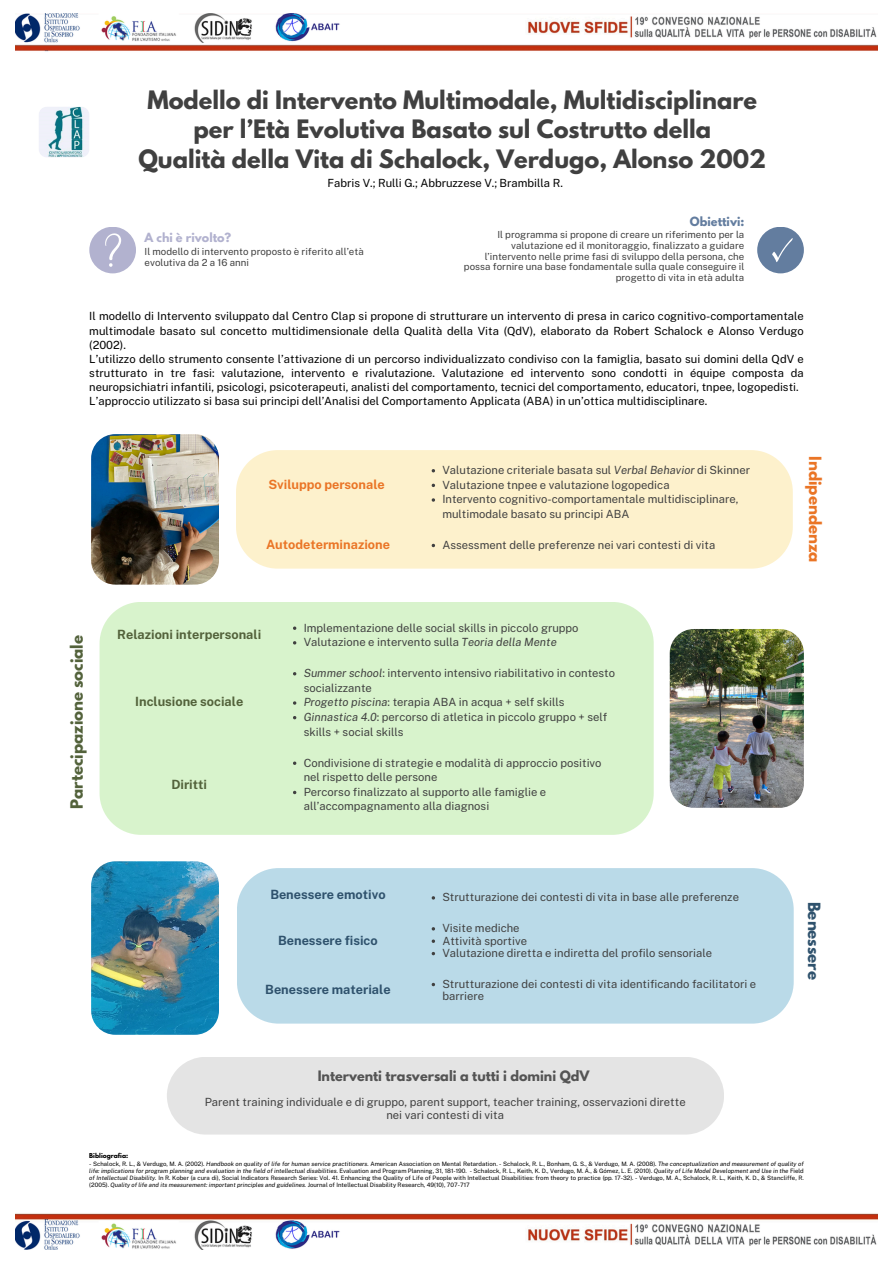
<style>
.page{position:relative;width:893px;height:1263px;background:#fff}
.page>*{position:absolute;margin:0;border:0;box-sizing:border-box;transform-origin:0 0}
.t1{font:700 22.5px/29.2px "League Spartan";color:#404040;text-align:center}
.t2{font:700 15px "League Spartan";color:#53623b}
.t3{font:700 15px "League Spartan";color:#ea7526}
.t4{font:700 15px "League Spartan";color:#2f526d}
.t5{font:700 12.75px "Public Sans";color:#2f526d}
.t6{font:700 12.75px "Public Sans";color:#53623b}
.t7{font:700 12.75px "League Spartan";color:#545454}
.t8{font:700 12.75px "Public Sans";color:#ea7526}
.t9{font:11.25px/14.6px "Public Sans";color:#404040}
.t10{font:11.25px/14.1px "Public Sans";color:#000}
.t11{font:700 11.25px "League Spartan";color:#b2b2cf}
.t12{font:700 11.25px "League Spartan";color:#637d9f}
.t13{font:9.75px/10.6px "Public Sans";color:#404040;text-align:right}
.t14{font:6px/7px "Public Sans";color:#000;text-align:justify}
.t15{font:700 6px "League Spartan";color:#000}
.s1{font-style:italic}
</style>
<div class="page">
<img style="left:15px;top:13px;width:863px;height:1236px">
<div style="left:89px;top:227px;width:47px;height:46px;background:#b2b2cf;border-radius:50%"></div>
<div style="left:236px;top:450px;width:556px;height:119px;background:#fdf1cc"></div>
<div style="left:100px;top:602px;width:554px;height:233px;background:#d8f3cc"></div>
<div style="left:237px;top:868px;width:556px;height:155px;background:#badae8"></div>
<div style="left:167px;top:1057px;width:557px;height:77px;background:#e4e4e4"></div>
<div style="left:757px;top:227px;width:47px;height:46px;background:#637d9f;border-radius:50%"></div>
<img style="left:670px;top:629px;width:133px;height:179px;border-radius:24px">
<img style="left:91px;top:861px;width:128px;height:173px;border-radius:24px">
<img style="left:91px;top:434px;width:128px;height:151px;border-radius:24px">
<svg style="left:105px;top:233px;width:16px;height:34px"></svg>
<svg style="left:772px;top:238px;width:21px;height:24px"></svg>
<img style="left:39px;top:107px;width:50px;height:50px;border-radius:8px">
<svg style="left:432px;top:498px;width:3px;height:4px"></svg>
<svg style="left:293px;top:626px;width:3px;height:4px"></svg>
<svg style="left:293px;top:701px;width:3px;height:4px"></svg>
<svg style="left:293px;top:761px;width:3px;height:4px"></svg>
<svg style="left:432px;top:939px;width:3px;height:4px"></svg>
<p class="t1" style="left:138px;top:88px;width:629px">Modello di Intervento Multimodale, Multidisciplinare per l’Età Evolutiva Basato sul Costrutto della<br>Qualità della Vita di Schalock, Verdugo, Alonso 2002</p>
<h2 class="t10" style="left:327px;top:176px;width:237px">Fabris V.; Rulli G.; Abbruzzese V.; Brambilla R.</h2>
<p class="t11" style="left:145px;top:231px;width:88px">A chi è rivolto?</p>
<p class="t13" style="left:145px;top:245px;width:221px;line-height:11.2px;text-align:left">Il modello di intervento proposto è riferito all’età evolutiva da 2 a 16 anni</p>
<h5 class="t12" style="left:690px;top:216px;width:56px">Obiettivi:</h5>
<h5 class="t13" style="left:464px;top:229px;width:282px">Il programma si propone di creare un riferimento per la valutazione ed il monitoraggio, finalizzato a guidare l’intervento nelle prime fasi di sviluppo della persona, che possa fornire una base fondamentale sulla quale conseguire il progetto di vita in età adulta</h5>
<p class="t10" style="left:89px;top:309px;width:716px">Il modello di Intervento sviluppato dal Centro Clap si propone di strutturare un intervento di presa in carico cognitivo-comportamentale multimodale basato sul concetto multidimensionale della Qualità della Vita (QdV), elaborato da Robert Schalock e Alonso Verdugo (2002).<br>L’utilizzo dello strumento consente l’attivazione di un percorso individualizzato condiviso con la famiglia, basato sui domini della QdV e strutturato in tre fasi: valutazione, intervento e rivalutazione. Valutazione ed intervento sono condotti in équipe composta da neuropsichiatri infantili, psicologi, psicoterapeuti, analisti del comportamento, tecnici del comportamento, educatori, tnpee, logopedisti.<br>L’approccio utilizzato si basa sui principi dell’Analisi del Comportamento Applicata (ABA) in un’ottica multidisciplinare.</p>
<h3 class="t2" style="left:69px;top:809px;width:175px;rotate:-90deg">Partecipazione sociale</h3>
<p class="t8" style="left:268px;top:477px;width:118px">Sviluppo personale</p>
<h4 class="t8" style="left:266px;top:537px;width:125px">Autodeterminazione</h4>
<p class="t9" style="left:442px;top:463px;width:309px">Valutazione criteriale basata sul <span class="s1">Verbal Behavior</span> di Skinner</p>
<h3 class="t9" style="left:442px;top:477px;width:229px">Valutazione tnpee e valutazione logopedica</h3>
<h3 class="t9" style="left:442px;top:492px;width:298px">Intervento cognitivo-comportamentale multidisciplinare, multimodale basato su principi ABA</h3>
<p class="t9" style="left:442px;top:537px;width:274px">Assessment delle preferenze nei vari contesti di vita</p>
<p class="t6" style="left:117px;top:627px;width:146px">Relazioni interpersonali</p>
<h2 class="t6" style="left:135px;top:694px;width:110px">Inclusione sociale</h2>
<h3 class="t6" style="left:171px;top:776px;width:37px">Diritti</h3>
<p class="t9" style="left:304px;top:620px;width:276px">Implementazione delle social skills in piccolo gruppo</p>
<p class="t9" style="left:304px;top:635px;width:255px">Valutazione e intervento sulla <span class="s1">Teoria della Mente</span></p>
<h3 class="t9" style="left:304px;top:666px;width:313px"><span class="s1">Summer school</span>: intervento intensivo riabilitativo in contesto socializzante</h3>
<p class="t9" style="left:304px;top:695px;width:262px"><span class="s1">Progetto piscina</span>: terapia ABA in acqua + self skills</p>
<p class="t9" style="left:304px;top:710px;width:305px"><span class="s1">Ginnastica 4.0</span>: percorso di atletica in piccolo gruppo + self skills + social skills</p>
<p class="t9" style="left:304px;top:755px;width:299px">Condivisione di strategie e modalità di approccio positivo nel rispetto delle persone</p>
<p class="t9" style="left:304px;top:784px;width:244px">Percorso finalizzato al supporto alle famiglie e all’accompagnamento alla diagnosi</p>
<p class="t5" style="left:270px;top:887px;width:117px">Benessere emotivo</p>
<p class="t9" style="left:442px;top:890px;width:298px">Strutturazione dei contesti di vita in base alle preferenze</p>
<p class="t5" style="left:278px;top:932px;width:101px">Benessere fisico</p>
<h3 class="t9" style="left:442px;top:921px;width:79px">Visite mediche</h3>
<p class="t9" style="left:442px;top:933px;width:86px">Attività sportive</p>
<h3 class="t9" style="left:442px;top:945px;width:271px">Valutazione diretta e indiretta del profilo sensoriale</h3>
<p class="t5" style="left:265px;top:982px;width:127px">Benessere materiale</p>
<p class="t9" style="left:442px;top:978px;width:315px;line-height:12.4px">Strutturazione dei contesti di vita identificando facilitatori e barriere</p>
<p class="t7" style="left:318px;top:1069px;width:273px">Interventi trasversali a tutti i domini QdV</p>
<h3 class="t9" style="left:205px;top:1096px;width:482px;line-height:12.4px;text-align:center">Parent training individuale e di gruppo, parent support, teacher training, osservazioni dirette nei vari contesti di vita</h3>
<p class="t3" style="left:822px;top:456px;width:108px;rotate:90deg">Indipendenza</p>
<p class="t4" style="left:821px;top:901px;width:80px;rotate:90deg">Benessere</p>
<h3 class="t15" style="left:89px;top:1152px;width:40px">Bibliografia:</h3>
<h4 class="t14" style="left:89px;top:1160px;width:716px">- Schalock, R. L., &amp; Verdugo, M. A. (2002). <span class="s1">Handbook on quality of life for human service practitioners.</span> American Association on Mental Retardation. - Schalock, R. L., Bonham, G. S., &amp; Verdugo, M. A. (2008). <span class="s1">The conceptualization and measurement of quality of life: implications for program planning and evaluation in the field of intellectual disabilities.</span> Evaluation and Program Planning, 31, 181-190. - Schalock, R. L., Keith, K. D., Verdugo, M. Á., &amp; Gómez, L. E. (2010). <span class="s1">Quality of Life Model Development and Use in the</span> Field <span class="s1">of Intellectual Disability.</span> In R. Kober (a cura di), Social Indicators Research Series: Vol. 41. Enhancing the Quality of Life of People with Intellectual Disabilities: from theory to practice (pp. 17-32). - Verdugo, M. A., Schalock, R. L., Keith, K. D., &amp; Stancliffe, R. (2005). <span class="s1">Quality of life and its measurement: important principles and guidelines.</span> Journal of Intellectual Disability Research, 49(10), 707-717</h4>
</div>
